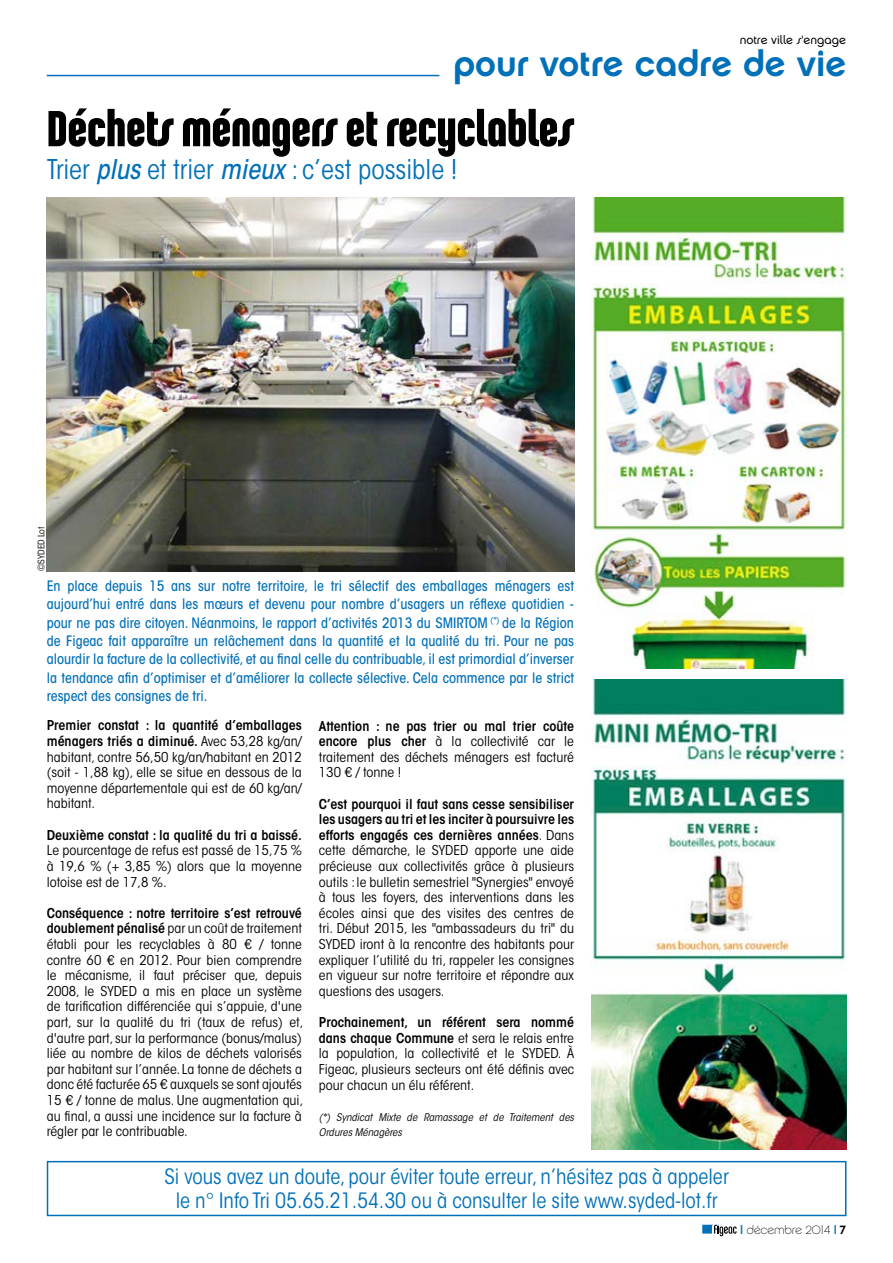
<style>
.page{position:relative;width:893px;height:1263px;background:#fff}
.page>*{position:absolute;margin:0;border:0;box-sizing:border-box;transform-origin:0 0}
.t1{font:54px "Chalet Comprime Hong Kong Seventy";color:#000}
.t2{font:36px "Chalet New York Nineteen Seventy";color:#0070b8}
.t3{font:condensed 27px "ITC Avant Garde Std";color:#0070b8}
.t4{font:condensed 21px/24px "ITC Avant Garde Std";color:#0070b8;text-align:center}
.t5{font:500 condensed 14.25px/18.3px "ITC Avant Garde Std";color:#0070b8;text-align:justify}
.t6{font:condensed 13.5px/15.6px "ITC Avant Garde Std";color:#000;text-align:justify;scale:1.05 1}
.t7{font:600 condensed 13.5px "ITC Avant Garde Std";color:#000;scale:1.05 1}
.t8{font:12px "Chalet London Nineteen Seventy";color:#000}
.t9{font:12px "Chalet Paris Nineteen Seventy";color:#000}
.t10{font:italic condensed 10.5px/15.6px "ITC Avant Garde Std";color:#000;scale:1.05 1}
.t11{font:condensed 9px "ITC Avant Garde Std";color:#000;scale:1.05 1}
.s1{font-weight:500;font-style:italic}
.s2{font-weight:600}
.s3{font-family:"ITC Avant Garde Std";font-weight:500;color:#0070b8}
.s4{font-family:"Chalet New York Nineteen Seventy"}
</style>
<div class="page">
<svg style="left:702px;top:1225px;width:35px;height:11px"></svg>
<hr style="left:47px;top:75px;width:392px;height:1px;background:#0070b8">
<img style="left:591px;top:679px;width:255px;height:471px">
<div style="left:47px;top:1161px;width:799px;height:55px;border:2px solid #0070b8"></div>
<img style="left:47px;top:198px;width:527px;height:373px">
<img style="left:591px;top:198px;width:255px;height:470px">
<p class="t8" style="left:740px;top:33px;width:108px">notre ville s'engage</p>
<h2 class="t2" style="left:453px;top:41px;width:394px">pour votre cadre de vie</h2>
<h1 class="t1" style="left:47px;top:97px;width:529px">Déchets ménagers et recyclables</h1>
<h3 class="t3" style="left:47px;top:153px;width:412px">Trier <span class="s1">plus</span> et trier <span class="s1">mieux</span> : c’est possible !</h3>
<p class="t11" style="left:36px;top:571px;width:44px;rotate:-90deg">©SYDED Lot</p>
<p class="t5" style="left:47px;top:577px;width:529px">En place depuis 15 ans sur notre territoire, le tri sélectif des emballages ménagers est aujourd’hui entré dans les mœurs et devenu pour nombre d’usagers un réflexe quotidien - pour ne pas dire citoyen. Néanmoins, le rapport d’activités 2013 du SMIRTOM <sup>(*)</sup> de la Région de Figeac fait apparaître un relâchement dans la quantité et la qualité du tri. Pour ne pas alourdir la facture de la collectivité, et au final celle du contribuable, il est primordial d’inverser la tendance afin d’optimiser et d’améliorer la collecte sélective. Cela commence par le strict respect des consignes de tri.</p>
<p class="t6" style="left:47px;top:718px;width:244px"><span class="s2">Premier constat : la quantité d’emballages ménagers triés a diminué.</span> Avec 53,28 kg/an/ habitant, contre 56,50 kg/an/habitant en 2012 (soit - 1,88 kg), elle se situe en dessous de la moyenne départementale qui est de 60 kg/an/ habitant.</p>
<p class="t7" style="left:47px;top:826px;width:244px">Deuxième constat : la qualité du tri a baissé.</p>
<p class="t6" style="left:47px;top:843px;width:244px">Le pourcentage de refus est passé de 15,75 % à 19,6 % (+ 3,85 %) alors que la moyenne lotoise est de 17,8 %.</p>
<p class="t6" style="left:47px;top:905px;width:246px"><span class="s2">Conséquence : notre territoire s’est retrouvé doublement pénalisé</span> par un coût de traitement établi pour les recyclables à 80 € / tonne contre 60 € en 2012. Pour bien comprendre le mécanisme, il faut préciser que, depuis 2008, le SYDED a mis en place un système de tarification différenciée qui s’appuie, d'une part, sur la qualité du tri (taux de refus) et, d'autre part, sur la performance (bonus/malus) liée au nombre de kilos de déchets valorisés par habitant sur l’année. La tonne de déchets a donc été facturée 65 € auxquels se sont ajoutés 15 € / tonne de malus. Une augmentation qui, au final, a aussi une incidence sur la facture à régler par le contribuable.</p>
<p class="t6" style="left:319px;top:718px;width:244px"><span class="s2">Attention : ne pas trier ou mal trier coûte encore plus cher</span> à la collectivité car le traitement des déchets ménagers est facturé 130 € / tonne !</p>
<p class="t6" style="left:319px;top:796px;width:244px"><span class="s2">C’est pourquoi il faut sans cesse sensibiliser les usagers au tri et les inciter à poursuivre les efforts engagés ces dernières années</span>. Dans cette démarche, le SYDED apporte une aide précieuse aux collectivités grâce à plusieurs outils : le bulletin semestriel "Synergies" envoyé à tous les foyers, des interventions dans les écoles ainsi que des visites des centres de tri. Début 2015, les "ambassadeurs du tri" du SYDED iront à la rencontre des habitants pour expliquer l’utilité du tri, rappeler les consignes en vigueur sur notre territoire et répondre aux questions des usagers.</p>
<p class="t6" style="left:319px;top:1014px;width:244px"><span class="s2">Prochainement, un référent sera nommé dans chaque Commune</span> et sera le relais entre la population, la collectivité et le SYDED. À Figeac, plusieurs secteurs ont été définis avec pour chacun un élu référent.</p>
<p class="t10" style="left:319px;top:1109px;width:244px">(*) Syndicat Mixte de Ramassage et de Traitement des<br>Ordures Ménagères</p>
<h3 class="t4" style="left:164px;top:1165px;width:566px">Si vous avez un doute, pour éviter toute erreur, n’hésitez pas à appeler le n° Info Tri 05.65.21.54.30 ou à consulter le site www.syded-lot.fr</h3>
<p class="t9" style="left:740px;top:1222px;width:107px"><span class="s3">I</span> décembre 2014 <span class="s3">I</span> <span class="s4">7</span></p>
</div>
